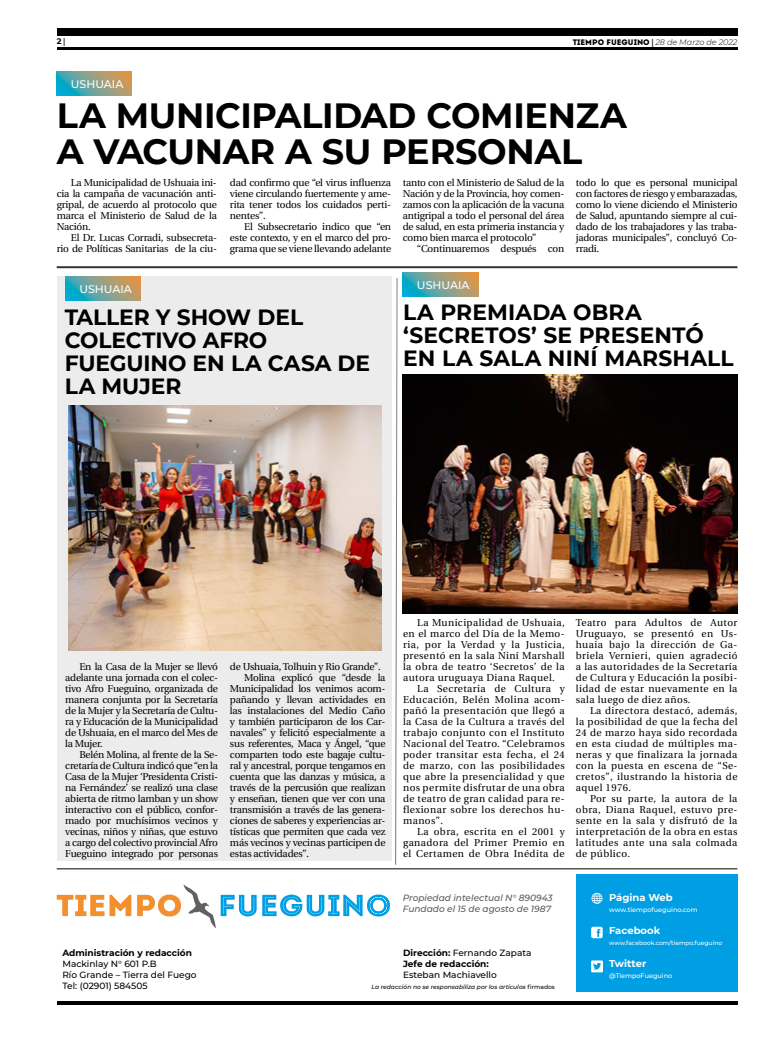
<style>
.page{position:relative;width:780px;height:1049px;background:#fff}
.page>*{position:absolute;margin:0;border:0;box-sizing:border-box;transform-origin:0 0}
.t1{font:700 35px/36px "Montserrat";letter-spacing:-.01em;color:#000}
.t2{font:700 22px/23px "Montserrat";color:#000}
.t3{font:500 11px "Montserrat";color:#fff}
.t4{font:10px/11px "Utopia";letter-spacing:-.02em;color:#000;text-align:justify}
.t5{font:10px "Utopia";letter-spacing:.04em;color:#000}
.t6{font:700 10px "Montserrat";color:#fff}
.t7{font:500 9px/11px "Montserrat";color:#000}
.t8{font:700 9px/11px "Montserrat";color:#000}
.t9{font:italic 500 9px/11px "Montserrat";color:#585b5c}
.t10{font:italic 300 8px "Montserrat";color:#000}
.t11{font:700 8px "Montserrat";color:#000}
.t12{font:500 6.5px "Montserrat";color:#fff}
.t13{font:italic 500 6px "Montserrat";color:#000}
.t14{font:500 6px "Montserrat";color:#fff}
.s1{font-family:"Utopia"}
.s2{font-family:"Intro";font-weight:400;font-style:normal}
.s3{font-family:"Utopia";font-weight:700;font-style:normal}
.s4{font-weight:500}
.s5{font-style:normal}
</style>
<div class="page">
<hr style="left:57px;top:48px;width:680px;height:2px;background:#000">
<div style="left:57px;top:28px;width:680px;height:7px;background:#000"></div>
<hr style="left:57px;top:1001px;width:680px;height:4px;background:#000">
<hr style="left:57px;top:868px;width:680px;height:1px;background:#000">
<div style="left:576px;top:874px;width:161px;height:118px;background:#009ee3"></div>
<svg style="left:591px;top:893px;width:11px;height:11px"></svg>
<svg style="left:591px;top:927px;width:11px;height:11px"></svg>
<svg style="left:591px;top:960px;width:12px;height:12px"></svg>
<svg style="left:57px;top:895px;width:74px;height:21px"></svg>
<svg style="left:262px;top:894px;width:128px;height:23px"></svg>
<svg style="left:137px;top:884px;width:119px;height:44px"></svg>
<svg style="left:57px;top:72px;width:75px;height:24px;background:#79a190"></svg>
<svg style="left:403px;top:272px;width:75px;height:25px;background:#7ba18f"></svg>
<hr style="left:57px;top:266px;width:680px;height:2px;background:#000">
<div style="left:57px;top:276px;width:334px;height:584px;background:#ececed"></div>
<svg style="left:65px;top:276px;width:75px;height:24px;background:#7ba18f"></svg>
<img style="left:403px;top:374px;width:334px;height:239px">
<img style="left:68px;top:405px;width:313px;height:246px">
<svg style="left:395px;top:278px;width:3px;height:587px"></svg>
<p class="t11" style="left:57px;top:35px;width:10px">2 <span class="s1">|</span></p>
<p class="t10" style="left:572px;top:36px;width:166px"><span class="s2">TIEMPO FUEGUINO</span> <span class="s3">|</span> 28 de Marzo de 2022</p>
<p class="t3" style="left:71px;top:76px;width:54px">USHUAIA</p>
<h1 class="t1" style="left:57px;top:96px;width:572px">LA MUNICIPALIDAD COMIENZA<br>A VACUNAR A SU PERSONAL</h1>
<p class="t4" style="left:57px;top:177px;width:162px;text-indent:14px">La Municipalidad de Ushuaia ini&shy;cia la campaña de vacunación anti&shy;gripal, de acuerdo al protocolo que marca el Ministerio de Salud de la Nación.</p>
<p class="t4" style="left:57px;top:232px;width:162px;text-align:right">El Dr. Lucas Corradi, subsecreta&shy;rio de Políticas Sanitarias de la ciu-</p>
<p class="t3" style="left:79px;top:281px;width:54px">USHUAIA</p>
<p class="t4" style="left:230px;top:177px;width:163px">dad confirmo que “el virus influenza viene circulando fuertemente y ame&shy;rita tener todos los cuidados perti&shy;nentes”.</p>
<p class="t4" style="left:230px;top:221px;width:163px;text-indent:14px">El Subsecretario indico que “en este contexto, y en el marco del pro&shy;grama que se viene llevando adelante</p>
<h2 class="t2" style="left:65px;top:304px;width:307px">TALLER Y SHOW DEL<br>COLECTIVO AFRO<br>FUEGUINO EN LA CASA DE<br>LA MUJER</h2>
<p class="t4" style="left:403px;top:177px;width:163px">tanto con el Ministerio de Salud de la Nación y de la Provincia, hoy comen&shy;zamos con la aplicación de la vacuna antigripal a todo el personal del área de salud, en esta primeria instancia y como bien marca el protocolo”</p>
<p class="t4" style="left:417px;top:243px;width:149px">“Continuaremos después con</p>
<p class="t3" style="left:417px;top:277px;width:54px">USHUAIA</p>
<p class="t4" style="left:576px;top:177px;width:163px">todo lo que es personal municipal con factores de riesgo y embarazadas, como lo viene diciendo el Ministerio de Salud, apuntando siempre al cui&shy;dado de los trabajadores y las traba&shy;jadoras municipales”, concluyó Co&shy;rradi.</p>
<h2 class="t2" style="left:403px;top:300px;width:332px">LA PREMIADA OBRA ‘SECRETOS’ SE PRESENTÓ<br>EN LA SALA NINÍ MARSHALL</h2>
<p class="t4" style="left:65px;top:661px;width:154px;text-indent:14px">En la Casa de la Mujer se llevó adelante una jornada con el colec&shy;tivo Afro Fueguino, organizada de manera conjunta por la Secretaría de la Mujer y la Secretaría de Cultu&shy;ra y Educación de la Municipalidad de Ushuaia, en el marco del Mes de la Mujer.</p>
<p class="t4" style="left:65px;top:749px;width:154px;text-indent:14px">Belén Molina, al frente de la Se&shy;cretaría de Cultura indicó que “en la Casa de la Mujer ‘Presidenta Cristi&shy;na Fernández’ se realizó una clase abierta de ritmo lamban y un show interactivo con el público, confor&shy;mado por muchísimos vecinos y vecinas, niños y niñas, que estuvo a cargo del colectivo provincial Afro Fueguino integrado por personas</p>
<p class="t4" style="left:230px;top:661px;width:152px">de Ushuaia, Tolhuin y Rio Grande”.</p>
<p class="t4" style="left:244px;top:672px;width:143px">Molina explicó que “desde la</p>
<p class="t4" style="left:230px;top:683px;width:157px">Municipalidad los venimos acom-</p>
<p class="t4" style="left:230px;top:694px;width:157px">pañando y llevan actividades en</p>
<p class="t4" style="left:230px;top:705px;width:157px">las instalaciones del Medio Caño</p>
<p class="t4" style="left:230px;top:716px;width:157px">y también participaron de los Car-</p>
<p class="t4" style="left:230px;top:727px;width:157px">navales” y felicitó especialmente a</p>
<p class="t4" style="left:230px;top:738px;width:157px">sus referentes, Maca y Ángel, “que</p>
<p class="t4" style="left:230px;top:749px;width:157px">comparten todo este bagaje cultu-</p>
<p class="t4" style="left:230px;top:760px;width:157px">ral y ancestral, porque tengamos en</p>
<p class="t4" style="left:230px;top:771px;width:157px">cuenta que las danzas y música, a</p>
<p class="t4" style="left:230px;top:782px;width:157px">través de la percusión que realizan</p>
<p class="t4" style="left:230px;top:793px;width:157px">y enseñan, tienen que ver con una</p>
<p class="t4" style="left:230px;top:804px;width:157px">transmisión a través de las genera-</p>
<p class="t4" style="left:230px;top:815px;width:157px">ciones de saberes y experiencias ar-</p>
<p class="t4" style="left:230px;top:826px;width:157px">tísticas que permiten que cada vez</p>
<p class="t4" style="left:230px;top:837px;width:157px">más vecinos y vecinas participen de</p>
<p class="t4" style="left:230px;top:848px;width:81px">estas actividades”.</p>
<p class="t5" style="left:417px;top:617px;width:149px">La Municipalidad de Ushuaia,</p>
<p class="t5" style="left:403px;top:628px;width:163px">en el marco del Día de la Memo-</p>
<p class="t5" style="left:403px;top:639px;width:163px">ria, por la Verdad y la Justicia,</p>
<p class="t5" style="left:403px;top:650px;width:163px">presentó en la sala Niní Marshall</p>
<p class="t5" style="left:403px;top:661px;width:163px">la obra de teatro ‘Secretos’ de la</p>
<p class="t5" style="left:403px;top:672px;width:153px">autora uruguaya Diana Raquel.</p>
<p class="t5" style="left:417px;top:683px;width:149px">La Secretaria de Cultura y</p>
<p class="t5" style="left:403px;top:694px;width:163px">Educación, Belén Molina acom-</p>
<p class="t5" style="left:403px;top:705px;width:163px">pañó la presentación que llegó a</p>
<p class="t5" style="left:403px;top:716px;width:163px">la Casa de la Cultura a través del</p>
<p class="t5" style="left:403px;top:727px;width:163px">trabajo conjunto con el Instituto</p>
<p class="t5" style="left:403px;top:738px;width:163px">Nacional del Teatro. “Celebramos</p>
<p class="t5" style="left:403px;top:749px;width:163px">poder transitar esta fecha, el 24</p>
<p class="t5" style="left:403px;top:760px;width:163px">de marzo, con las posibilidades</p>
<p class="t5" style="left:403px;top:771px;width:163px">que abre la presencialidad y que</p>
<p class="t5" style="left:403px;top:782px;width:163px">nos permite disfrutar de una obra</p>
<p class="t5" style="left:403px;top:793px;width:163px">de teatro de gran calidad para re-</p>
<p class="t5" style="left:403px;top:804px;width:163px">flexionar sobre los derechos hu-</p>
<p class="t4" style="left:403px;top:815px;width:42px">manos”.</p>
<p class="t5" style="left:417px;top:826px;width:149px">La obra, escrita en el 2001 y</p>
<p class="t5" style="left:403px;top:837px;width:163px">ganadora del Primer Premio en</p>
<p class="t5" style="left:403px;top:848px;width:163px">el Certamen de Obra Inédita de</p>
<p class="t4" style="left:576px;top:617px;width:163px">Teatro para Adultos de Autor Uruguayo, se presentó en Us&shy;huaia bajo la dirección de Ga&shy;briela Vernieri, quien agradeció a las autoridades de la Secretaría de Cultura y Educación la posibi&shy;lidad de estar nuevamente en la sala luego de diez años.</p>
<p class="t4" style="left:576px;top:705px;width:163px;text-indent:14px">La directora destacó, además, la posibilidad de que la fecha del 24 de marzo haya sido recordada en esta ciudad de múltiples ma&shy;neras y que finalizara la jornada con la puesta en escena de “Se&shy;cretos”, ilustrando la historia de aquel 1976.</p>
<p class="t4" style="left:576px;top:793px;width:163px;text-indent:14px">Por su parte, la autora de la obra, Diana Raquel, estuvo pre&shy;sente en la sala y disfrutó de la interpretación de la obra en estas latitudes ante una sala colmada de público.</p>
<p class="t8" style="left:62px;top:947px;width:131px">Administración y redacción</p>
<p class="t7" style="left:62px;top:958px;width:136px">Mackinlay N° 601 P.B<br>Río Grande – Tierra del Fuego<br>Tel: (02901) 584505</p>
<p class="t9" style="left:403px;top:892px;width:151px">Propiedad intelectual N° 890943<br>Fundado el 15 de agosto de 1987</p>
<p class="t6" style="left:609px;top:890px;width:65px">Página Web</p>
<p class="t12" style="left:609px;top:905px;width:90px">www.tiempofueguino.com</p>
<p class="t6" style="left:609px;top:923px;width:53px">Facebook</p>
<p class="t14" style="left:609px;top:939px;width:115px">www.facebook.com/tiempo.fueguino</p>
<p class="t6" style="left:609px;top:956px;width:39px">Twitter</p>
<p class="t12" style="left:609px;top:971px;width:65px">@TiempoFueguino</p>
<p class="t8" style="left:403px;top:947px;width:130px">Dirección: <span class="s4">Fernando Zapata<br></span>Jefe de redacción:</p>
<p class="t7" style="left:403px;top:969px;width:95px">Esteban Machiavello</p>
<p class="t13" style="left:371px;top:983px;width:185px">La redacción no se responsabiliza por los artículos <span class="s5">firmados</span></p>
</div>
